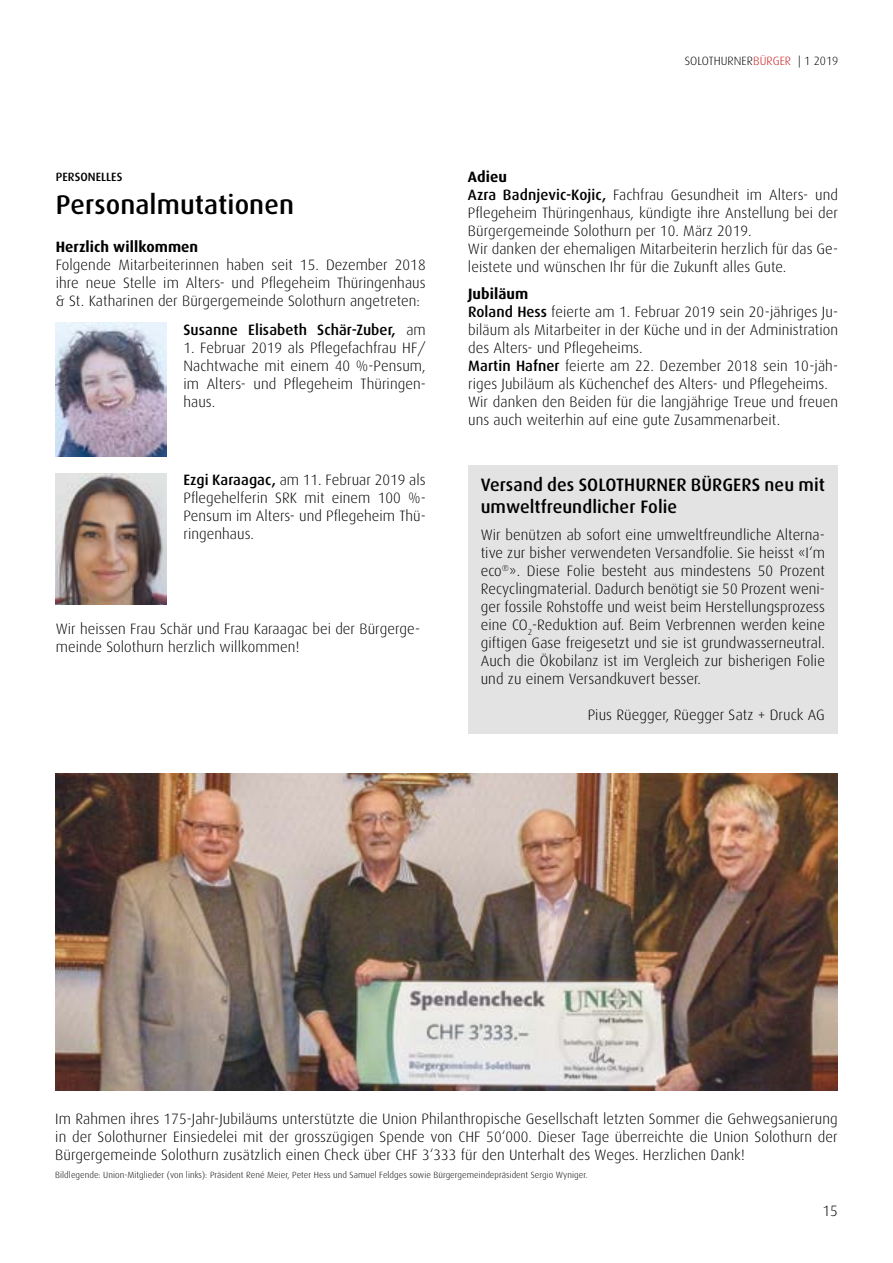
<style>
.page{position:relative;width:893px;height:1263px;background:#fff}
.page>*{position:absolute;margin:0;border:0;box-sizing:border-box;transform-origin:0 0}
.t1{font:500 27px "Dax";letter-spacing:.005em;color:#000}
.t2{font:500 18px/21.6px "Dax";letter-spacing:.005em;color:#000}
.t3{font:300 15px/18px "Dax";letter-spacing:.005em;color:#000;text-align:justify}
.t4{font:500 15px "Dax";letter-spacing:.005em;color:#000}
.t5{font:700 15px "Dax";letter-spacing:.005em;color:#000}
.t6{font:300 12px "Dax";letter-spacing:.005em;color:#000}
.t7{font:500 12px "Dax";color:#000}
.t8{font:300 9px "Dax";letter-spacing:.005em;color:#000}
.s1{font-weight:300}
.s2{font-weight:500}
.s3{color:#cd171a}
.s4{font-weight:700}
</style>
<div class="page">
<img style="left:56px;top:323px;width:110px;height:133px">
<img style="left:56px;top:473px;width:110px;height:132px">
<div style="left:468px;top:465px;width:370px;height:268px;background:#e3e3e3"></div>
<img style="left:55px;top:774px;width:783px;height:317px">
<p class="t7" style="left:56px;top:171px;width:68px">PERSONELLES</p>
<h1 class="t1" style="left:56px;top:189px;width:240px">Personalmutationen</h1>
<p class="t5" style="left:56px;top:239px;width:144px">Herzlich willkommen</p>
<p class="t3" style="left:56px;top:256px;width:371px">Folgende Mitarbeiterinnen haben seit 15. Dezember 2018 ihre neue Stelle im Alters- und Pflegeheim Thüringenhaus &amp; St. Katharinen der Bürgergemeinde Solothurn angetreten:</p>
<p class="t4" style="left:183px;top:322px;width:244px">Susanne Elisabeth Schär-Zuber, <span class="s1">am</span></p>
<p class="t3" style="left:183px;top:339px;width:244px">1. Februar 2019 als Pflegefachfrau HF/ Nachtwache mit einem 40 %-Pensum, im Alters- und Pflegeheim Thüringen&shy;haus.</p>
<p class="t3" style="left:183px;top:471px;width:244px"><span class="s2">Ezgi Karaagac,</span> am 11. Februar 2019 als Pflegehelferin SRK mit einem 100 %- Pensum im Alters- und Pflegeheim Thü&shy;ringenhaus.</p>
<p class="t3" style="left:56px;top:619px;width:366px">Wir heissen Frau Schär und Frau Karaagac bei der Bürgerge&shy;meinde Solothurn herzlich willkommen!</p>
<p class="t6" style="left:685px;top:54px;width:155px">SOLOTHURNER<span class="s3">BÜRGER</span> | 1 2019</p>
<p class="t3" style="left:468px;top:168px;width:372px;text-align:left"><span class="s4">Adieu<br></span><span class="s2">Azra Badnjevic-Kojic,</span> Fachfrau Gesundheit im Alters- und Pflegeheim Thüringenhaus, kündigte ihre Anstellung bei der Bürgergemeinde Solothurn per 10. März 2019.<br>Wir danken der ehemaligen Mitarbeiterin herzlich für das Ge&shy;leistete und wünschen Ihr für die Zukunft alles Gute.</p>
<p class="t3" style="left:468px;top:285px;width:371px;text-align:left"><span class="s4">Jubiläum<br></span><span class="s2">Roland Hess</span> feierte am 1. Februar 2019 sein 20-jähriges Ju&shy;biläum als Mitarbeiter in der Küche und in der Administration des Alters- und Pflegeheims.<br><span class="s2">Martin Hafner</span> feierte am 22. Dezember 2018 sein 10-jäh&shy;riges Jubiläum als Küchenchef des Alters- und Pflegeheims.<br>Wir danken den Beiden für die langjährige Treue und freuen uns auch weiterhin auf eine gute Zusammenarbeit.</p>
<p class="t2" style="left:481px;top:474px;width:346px">Versand des SOLOTHURNER BÜRGERS neu mit umweltfreundlicher Folie</p>
<p class="t3" style="left:481px;top:526px;width:346px">Wir benützen ab sofort eine umweltfreundliche Alterna&shy;tive zur bisher verwendeten Versandfolie. Sie heisst «I‘m eco<sup>®</sup>». Diese Folie besteht aus mindestens 50 Prozent Recyclingmaterial. Dadurch benötigt sie 50 Prozent weni&shy;ger fossile Rohstoffe und weist beim Herstellungsprozess eine CO<sub>2</sub>-Reduktion auf. Beim Verbrennen werden keine giftigen Gase freigesetzt und sie ist grundwasserneutral.<br>Auch die Ökobilanz ist im Vergleich zur bisherigen Folie und zu einem Versandkuvert besser.</p>
<p class="t3" style="left:588px;top:706px;width:239px">Pius Rüegger, Rüegger Satz + Druck AG</p>
<p class="t3" style="left:55px;top:1110px;width:784px">Im Rahmen ihres 175-Jahr-Jubiläums unterstützte die Union Philanthropische Gesellschaft letzten Sommer die Gehwegsanierung in der Solothurner Einsiedelei mit der grosszügigen Spende von CHF 50‘000. Dieser Tage überreichte die Union Solothurn der Bürgergemeinde Solothurn zusätzlich einen Check über CHF 3‘333 für den Unterhalt des Weges. Herzlichen Dank!</p>
<p class="t8" style="left:55px;top:1170px;width:534px">Bildlegende: Union-Mitglieder (von links): Präsident René Meier, Peter Hess und Samuel Feldges sowie Bürgergemeindepräsident Sergio Wyniger.</p>
<p class="t3" style="left:822px;top:1202px;width:17px">15</p>
</div>
